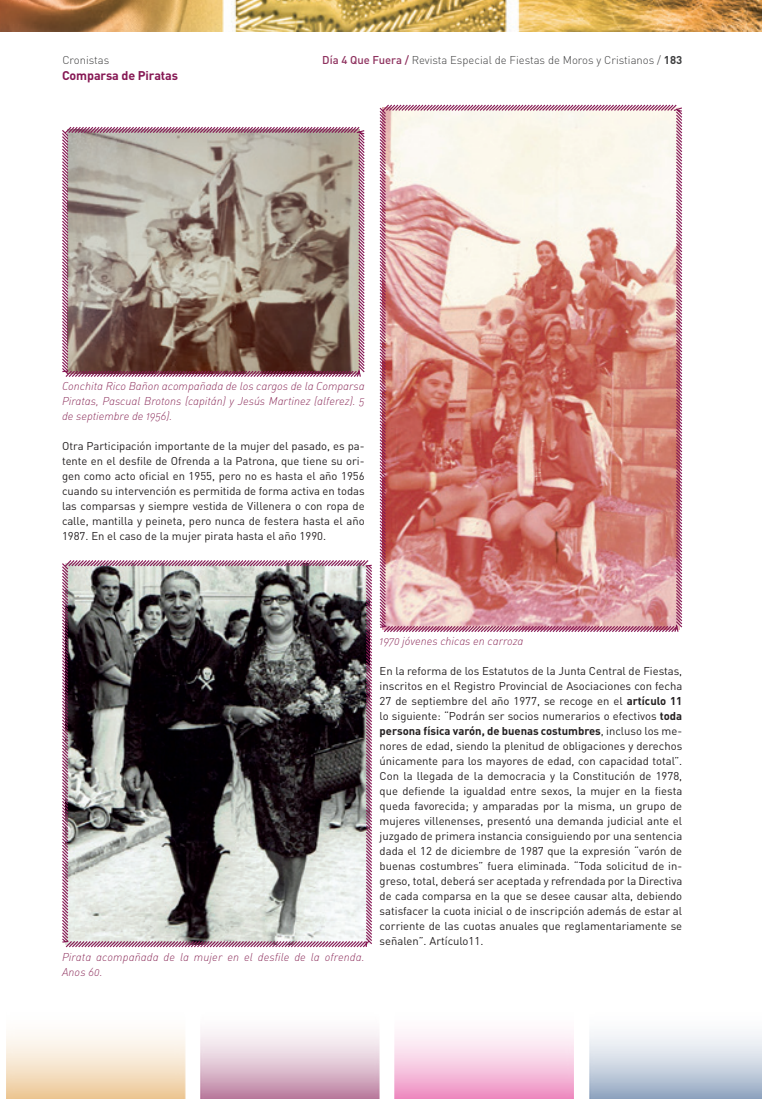
<style>
.page{position:relative;width:762px;height:1099px;background:#fff}
.page>*{position:absolute;margin:0;border:0;box-sizing:border-box;transform-origin:0 0}
.t1{font:700 12.5px "DIN";letter-spacing:-.01em;color:#861854}
.t2{font:11.25px/15px "DIN";color:#231f20;text-align:justify}
.t3{font:11.25px/15px "DIN Light Italic Alt";color:#8e315e;text-align:justify}
.t4{font:300 11.25px "DIN";color:#3e3e3f}
.s1{font-weight:500;color:#8e315e}
.s2{font-weight:700}
</style>
<div class="page">
<svg style="left:6px;top:1034px;width:179px;height:64px;background:#f5e3cb"></svg>
<svg style="left:200px;top:1031px;width:180px;height:67px;background:#dec2d1"></svg>
<svg style="left:395px;top:1032px;width:179px;height:66px;background:#f6c8e1"></svg>
<svg style="left:589px;top:1033px;width:173px;height:65px;background:#cad3e0"></svg>
<img style="left:0;top:0;width:762px;height:32px">
<svg style="left:62px;top:127px;width:303px;height:250px;background:#9b897f"></svg>
<svg style="left:62px;top:560px;width:310px;height:388px;background:#747171"></svg>
<svg style="left:379px;top:104px;width:304px;height:528px;background:#dda59d"></svg>
<p class="t4" style="left:62px;top:53px;width:48px">Cronistas</p>
<p class="t4" style="left:322px;top:53px;width:360px"><span class="s1">Día 4 Que Fuera /</span> Revista Especial de Fiestas de Moros y Cristianos / <span class="s2">183</span></p>
<p class="t1" style="left:62px;top:67px;width:117px">Comparsa de Piratas</p>
<p class="t3" style="left:62px;top:378px;width:304px">Conchita Rico Bañon acompañada de los cargos de la Comparsa Piratas, Pascual Brotons (capitán) y Jesús Martinez (alferez). 5 de septiembre de 1956).</p>
<p class="t2" style="left:62px;top:438px;width:304px">Otra Participación importante de la mujer del pasado, es pa&shy;tente en el desfile de Ofrenda a la Patrona, que tiene su ori&shy;gen como acto oficial en 1955, pero no es hasta el año 1956 cuando su intervención es permitida de forma activa en todas las comparsas y siempre vestida de Villenera o con ropa de calle, mantilla y peineta, pero nunca de festera hasta el año 1987. En el caso de la mujer pirata hasta el año 1990.</p>
<p class="t3" style="left:62px;top:948px;width:304px">Pirata acompañada de la mujer en el desfile de la ofrenda.<br>Anos 60.</p>
<p class="t3" style="left:380px;top:633px;width:145px">1970 jóvenes chicas en carroza</p>
<p class="t2" style="left:380px;top:663px;width:304px">En la reforma de los Estatutos de la Junta Central de Fiestas, inscritos en el Registro Provincial de Asociaciones con fecha 27 de septiembre del año 1977, se recoge en el <span class="s2">artículo 11 </span>lo siguiente: “Podrán ser socios numerarios o efectivos <span class="s2">toda persona física varón, de buenas costumbres</span>, incluso los me&shy;nores de edad, siendo la plenitud de obligaciones y derechos únicamente para los mayores de edad, con capacidad total”.<br>Con la llegada de la democracia y la Constitución de 1978, que defiende la igualdad entre sexos, la mujer en la fiesta queda favorecida; y amparadas por la misma, un grupo de mujeres villenenses, presentó una demanda judicial ante el juzgado de primera instancia consiguiendo por una sentencia dada el 12 de diciembre de 1987 que la expresión “varón de buenas costumbres” fuera eliminada. “Toda solicitud de in&shy;greso, total, deberá ser aceptada y refrendada por la Directiva de cada comparsa en la que se desee causar alta, debiendo satisfacer la cuota inicial o de inscripción además de estar al corriente de las cuotas anuales que reglamentariamente se señalen”. Artículo11.</p>
</div>
